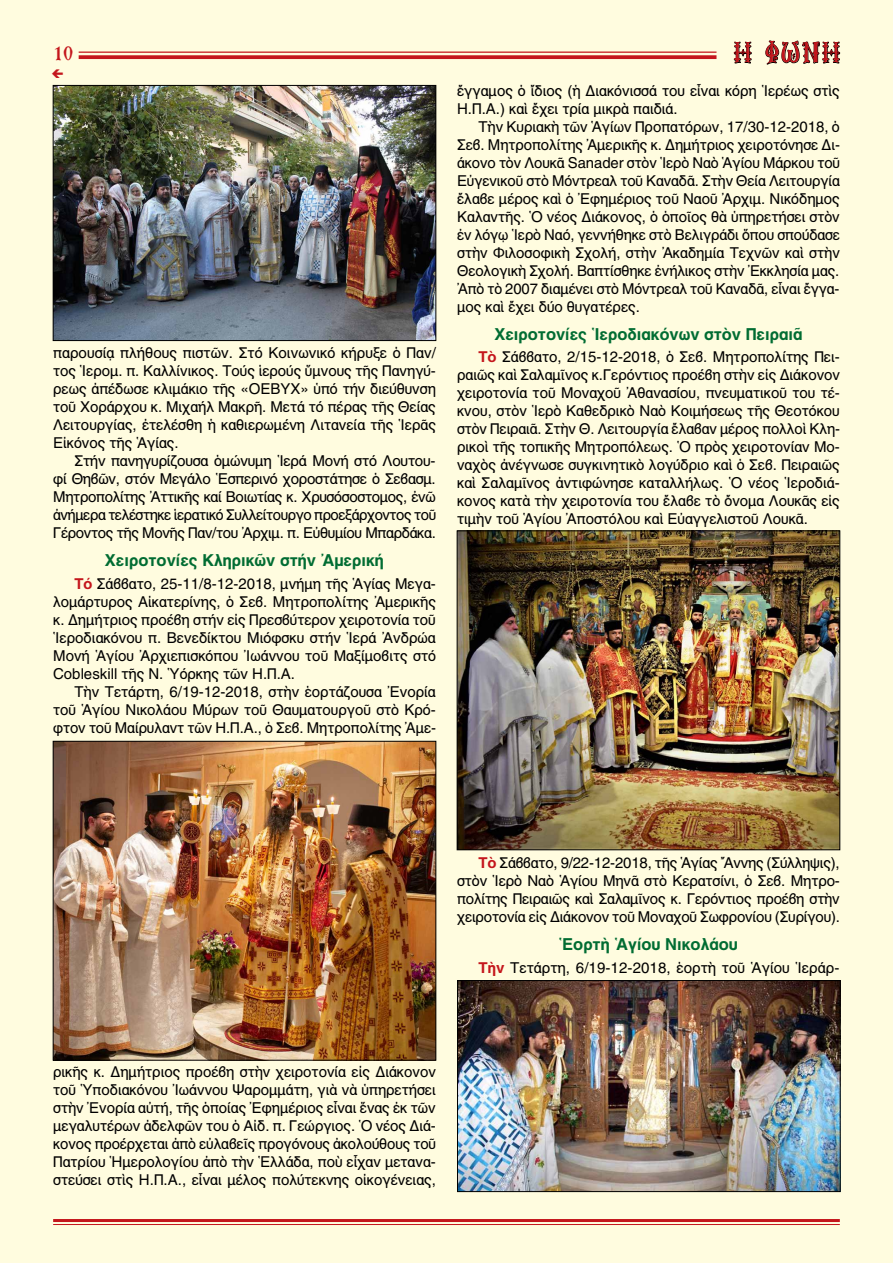
<style>
.page{position:relative;width:893px;height:1263px;background:#fffcdf}
.page>*{position:absolute;margin:0;border:0;box-sizing:border-box;transform-origin:0 0}
.t1{font:27px "Mg Agia Sofia UC Normal";color:#c4161c}
.t2{font:19.5px "BYZIMAK";color:#c4161c}
.t3{font:16.5px "CTOS Helvetica Bold Test 1";color:#006c32}
.t4{font:15px/18px "CTOS Helvetica Regular Test 1";color:#000;text-align:justify}
.s1{font-family:"CTOS Helvetica Bold Test 1";color:#c4161c}
</style>
<div class="page">
<hr style="left:79px;top:52px;width:637px;height:1px;background:#c4161c">
<svg style="left:79px;top:55px;width:637px;height:4px;background:#c82629"></svg>
<hr style="left:53px;top:1219px;width:787px;height:3px;background:#c4161c">
<hr style="left:53px;top:1224px;width:787px;height:1px;background:#c4161c">
<svg style="left:734px;top:41px;width:18px;height:23px"></svg>
<svg style="left:765px;top:40px;width:75px;height:25px;background:#aba995"></svg>
<img style="left:55px;top:743px;width:379px;height:315px">
<div style="left:53px;top:741px;width:383px;height:319px;border:1px solid #000"></div>
<img style="left:459px;top:532px;width:379px;height:316px">
<div style="left:457px;top:530px;width:383px;height:320px;border:1px solid #000"></div>
<img style="left:55px;top:87px;width:379px;height:252px">
<div style="left:53px;top:85px;width:383px;height:256px;border:1px solid #000"></div>
<img style="left:459px;top:982px;width:380px;height:208px">
<div style="left:457px;top:980px;width:384px;height:212px;border:1px solid #000"></div>
<svg style="left:52px;top:69px;width:11px;height:9px"></svg>
<h2 class="t2" style="left:53px;top:42px;width:21px">10</h2>
<h1 class="t1" style="left:734px;top:41px;width:108px">Η ΦΩΝΗ</h1>
<p class="t4" style="left:53px;top:344px;width:384px">παρουσίᾳ πλήθους πιστῶν. Στό Κοινωνικό κήρυξε ὁ Παν/ τος Ἱερομ. π. Καλλίνικος. Τούς ἱερούς ὕμνους τῆς Πανηγύ&shy;ρεως ἀπέδωσε κλιμάκιο τῆς «ΟΕΒΥΧ» ὑπό τήν διεύθυνση τοῦ Χοράρχου κ. Μιχαήλ Μακρῆ. Μετά τό πέρας τῆς Θείας Λειτουργίας, ἐτελέσθη ἡ καθιερωμένη Λιτανεία τῆς Ἱερᾶς Εἰκόνος τῆς Ἁγίας.</p>
<p class="t4" style="left:53px;top:452px;width:384px;text-indent:21px">Στήν πανηγυρίζουσα ὁμώνυμη Ἱερά Μονή στό Λουτου&shy;φί Θηβῶν, στόν Μεγάλο Ἑσπερινό χοροστάτησε ὁ Σεβασμ.<br>Μητροπολίτης Ἀττικῆς καί Βοιωτίας κ. Χρυσόσοστομος, ἐνῶ ἀνήμερα τελέστηκε ἱερατικό Συλλείτουργο προεξάρχοντος τοῦ Γέροντος τῆς Μονῆς Παν/του Ἀρχιμ. π. Εὐθυμίου Μπαρδάκα.</p>
<p class="t3" style="left:105px;top:550px;width:281px">Χειροτονίες Κληρικῶν στήν Ἀμερική</p>
<p class="t4" style="left:53px;top:574px;width:384px;text-indent:21px"><span class="s1">Τό</span> Σάββατο, 25-11/8-12-2018, μνήμη τῆς Ἁγίας Μεγα&shy;λομάρτυρος Αἰκατερίνης, ὁ Σεβ. Μητροπολίτης Ἀμερικῆς κ. Δημήτριος προέβη στήν εἰς Πρεσβύτερον χειροτονία τοῦ Ἱεροδιακόνου π. Βενεδίκτου Μιόφσκυ στήν Ἱερά Ἀνδρώα Μονή Ἁγίου Ἀρχιεπισκόπου Ἰωάννου τοῦ Μαξίμοβιτς στό Cobleskill τῆς Ν. Ὑόρκης τῶν Η.Π.Α.</p>
<p class="t4" style="left:53px;top:682px;width:384px;text-indent:21px">Τὴν Τετάρτη, 6/19-12-2018, στὴν ἑορτάζουσα Ἐνορία τοῦ Ἁγίου Νικολάου Μύρων τοῦ Θαυματουργοῦ στὸ Κρό&shy;φτον τοῦ Μαίρυλαντ τῶν Η.Π.Α., ὁ Σεβ. Μητροπολίτης Ἀμε-</p>
<p class="t4" style="left:457px;top:82px;width:384px">ἔγγαμος ὁ ἴδιος (ἡ Διακόνισσά του εἶναι κόρη Ἱερέως στὶς<br>Η.Π.Α.) καὶ ἔχει τρία μικρὰ παιδιά.</p>
<p class="t4" style="left:457px;top:118px;width:384px;text-indent:21px">Τὴν Κυριακὴ τῶν Ἁγίων Προπατόρων, 17/30-12-2018, ὁ Σεβ. Μητροπολίτης Ἀμερικῆς κ. Δημήτριος χειροτόνησε Δι&shy;άκονο τὸν Λουκᾶ Sanader στὸν Ἱερὸ Ναὸ Ἁγίου Μάρκου τοῦ Εὐγενικοῦ στὸ Μόντρεαλ τοῦ Καναδᾶ. Στὴν Θεία Λειτουργία ἔλαβε μέρος καὶ ὁ Ἐφημέριος τοῦ Ναοῦ Ἀρχιμ. Νικόδημος Καλαντῆς. Ὁ νέος Διάκονος, ὁ ὁποῖος θὰ ὑπηρετήσει στὸν ἐν λόγῳ Ἱερὸ Ναό, γεννήθηκε στὸ Βελιγράδι ὅπου σπούδασε στὴν Φιλοσοφικὴ Σχολή, στὴν Ἀκαδημία Τεχνῶν καὶ στὴν Θεολογικὴ Σχολή. Βαπτίσθηκε ἐνήλικος στὴν Ἐκκλησία μας.<br>Ἀπὸ τὸ 2007 διαμένει στὸ Μόντρεαλ τοῦ Καναδᾶ, εἶναι ἔγγα&shy;μος καὶ ἔχει δύο θυγατέρες.</p>
<p class="t3" style="left:494px;top:324px;width:310px">Χειροτονίες Ἱεροδιακόνων στὸν Πειραιᾶ</p>
<p class="t4" style="left:457px;top:348px;width:384px;text-indent:21px"><span class="s1">Τὸ</span> Σάββατο, 2/15-12-2018, ὁ Σεβ. Μητροπολίτης Πει&shy;ραιῶς καὶ Σαλαμῖνος κ.Γερόντιος προέβη στὴν εἰς Διάκονον χειροτονία τοῦ Μοναχοῦ Ἀθανασίου, πνευματικοῦ του τέ&shy;κνου, στὸν Ἱερὸ Καθεδρικὸ Ναὸ Κοιμήσεως τῆς Θεοτόκου στὸν Πειραιᾶ. Στὴν Θ. Λειτουργία ἔλαβαν μέρος πολλοὶ Κλη&shy;ρικοὶ τῆς τοπικῆς Μητροπόλεως. Ὁ πρὸς χειροτονίαν Μο&shy;ναχὸς ἀνέγνωσε συγκινητικὸ λογύδριο καὶ ὁ Σεβ. Πειραιῶς καὶ Σαλαμῖνος ἀντιφώνησε καταλλήλως. Ὁ νέος Ἱεροδιά&shy;κονος κατὰ τὴν χειροτονία του ἔλαβε τὸ ὄνομα Λουκᾶς εἰς τιμὴν τοῦ Ἁγίου Ἀποστόλου καὶ Εὐαγγελιστοῦ Λουκᾶ.</p>
<p class="t4" style="left:457px;top:854px;width:384px;text-indent:21px"><span class="s1">Τὸ</span> Σάββατο, 9/22-12-2018, τῆς Ἁγίας Ἄννης (Σύλληψις), στὸν Ἱερὸ Ναὸ Ἁγίου Μηνᾶ στὸ Κερατσίνι, ὁ Σεβ. Μητρο&shy;πολίτης Πειραιῶς καὶ Σαλαμῖνος κ. Γερόντιος προέβη στὴν χειροτονία εἰς Διάκονον τοῦ Μοναχοῦ Σωφρονίου (Συρίγου).</p>
<p class="t3" style="left:559px;top:934px;width:181px">Ἑορτὴ Ἁγίου Νικολάου</p>
<p class="t4" style="left:478px;top:958px;width:362px"><span class="s1">Τὴν</span> Τετάρτη, 6/19-12-2018, ἑορτὴ τοῦ Ἁγίου Ἱεράρ-</p>
<p class="t4" style="left:53px;top:1063px;width:384px">ρικῆς κ. Δημήτριος προέβη στὴν χειροτονία εἰς Διάκονον τοῦ Ὑποδιακόνου Ἰωάννου Ψαρομμάτη, γιὰ νὰ ὑπηρετήσει στὴν Ἐνορία αὐτή, τῆς ὁποίας Ἐφημέριος εἶναι ἕνας ἐκ τῶν μεγαλυτέρων ἀδελφῶν του ὁ Αἰδ. π. Γεώργιος. Ὁ νέος Διά&shy;κονος προέρχεται ἀπὸ εὐλαβεῖς προγόνους ἀκολούθους τοῦ Πατρίου Ἡμερολογίου ἀπὸ τὴν Ἑλλάδα, ποὺ εἶχαν μετανα&shy;στεύσει στὶς Η.Π.Α., εἶναι μέλος πολύτεκνης οἰκογένειας,</p>
</div>
